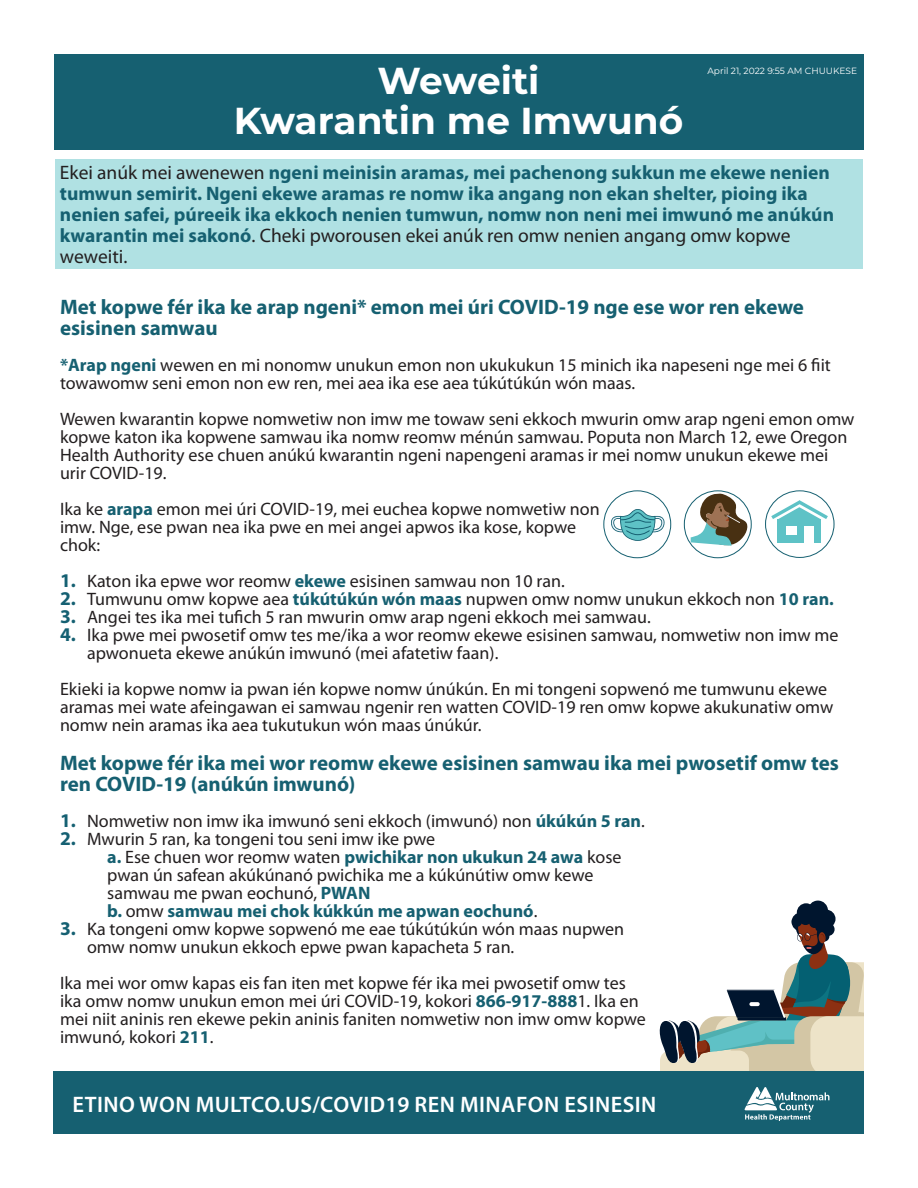
<style>
.page{position:relative;width:918px;height:1188px;background:#fff}
.page>*{position:absolute;margin:0;border:0;box-sizing:border-box;transform-origin:0 0}
.t1{font:700 37.5px "Montserrat";color:#fff}
.t2{font:600 22.5px "Myriad Pro";letter-spacing:.02em;color:#fff}
.t3{font:700 21px/21px "Myriad Pro";color:#166071}
.t4{font:700 19.5px/21px "Myriad Pro";color:#166071}
.t5{font:18px/18px "Myriad Pro";color:#231f20}
.t6{font:700 18px "Myriad Pro";color:#166071}
.t7{font:9px "Montserrat";color:#fff}
.s1{font-weight:400;color:#231f20}
.s2{font-weight:700;color:#166071}
.s3{font-weight:700;font-size:19.5px;color:#156072}
</style>
<div class="page">
<div style="left:54px;top:55px;width:810px;height:95px;background:#166071"></div>
<div style="left:54px;top:1071px;width:810px;height:63px;background:#166071"></div>
<svg style="left:745px;top:1087px;width:84px;height:34px"></svg>
<div style="left:792px;top:912px;width:18px;height:19px;background:#979fa9;border-radius:50%"></div>
<div style="left:808px;top:901px;width:20px;height:20px;background:#00152e;border-radius:50%"></div>
<div style="left:817px;top:910px;width:19px;height:18px;background:#00152e;border-radius:50%"></div>
<div style="left:797px;top:903px;width:18px;height:19px;background:#00152e;border-radius:50%"></div>
<svg style="left:659px;top:914px;width:204px;height:157px"></svg>
<div style="left:603px;top:490px;width:68px;height:68px;border:1px solid #166071;border-radius:50%"></div>
<svg style="left:611px;top:509px;width:54px;height:32px"></svg>
<svg style="left:684px;top:491px;width:67px;height:67px"></svg>
<div style="left:684px;top:490px;width:68px;height:68px;border:1px solid #166071;border-radius:50%"></div>
<svg style="left:691px;top:493px;width:58px;height:56px"></svg>
<div style="left:765px;top:490px;width:69px;height:68px;border:1px solid #166071;border-radius:50%"></div>
<div style="left:778px;top:519px;width:43px;height:24px;background:#5ec2c6"></div>
<svg style="left:771px;top:500px;width:57px;height:19px"></svg>
<div style="left:804px;top:526px;width:10px;height:17px;background:#fff"></div>
<div style="left:786px;top:526px;width:11px;height:9px;background:#fff"></div>
<div style="left:55px;top:160px;width:807px;height:109px;background:#b0e1e3"></div>
<p class="t1" style="left:378px;top:53px;width:163px">Weweiti</p>
<p class="t1" style="left:234px;top:94px;width:451px">Kwarantin me Imwunó</p>
<p class="t7" style="left:707px;top:64px;width:151px">April 21, 2022 9:55 AM CHUUKESE</p>
<p class="t4" style="left:60px;top:161px;width:776px"><span class="s1">Ekei anúk mei awenewen</span> ngeni meinisin aramas, mei pachenong sukkun me ekewe nenien tumwun semirit. Ngeni ekewe aramas re nomw ika angang non ekan shelter, pioing ika nenien safei, púreeik ika ekkoch nenien tumwun, nomw non neni mei imwunó me anúkún kwarantin mei sakonó<span class="s1">. Cheki pworousen ekei anúk ren omw nenien angang omw kopwe weweiti.</span></p>
<p class="t3" style="left:60px;top:296px;width:746px">Met kopwe fér ika ke arap ngeni* emon mei úri COVID-19 nge ese wor ren ekewe esisinen samwau</p>
<p class="t5" style="left:60px;top:356px;width:772px"><span class="s2">*Arap ngeni</span> wewen en mi nonomw unukun emon non ukukukun 15 minich ika napeseni nge mei 6 fiit towawomw seni emon non ew ren, mei aea ika ese aea túkútúkún wón maas.</p>
<p class="t5" style="left:60px;top:410px;width:796px">Wewen kwarantin kopwe nomwetiw non imw me towaw seni ekkoch mwurin omw arap ngeni emon omw kopwe katon ika kopwene samwau ika nomw reomw ménún samwau. Poputa non March 12, ewe Oregon Health Authority ese chuen anúkú kwarantin ngeni napengeni aramas ir mei nomw unukun ekewe mei urir COVID-19.</p>
<p class="t5" style="left:60px;top:500px;width:541px">Ika ke <span class="s2">arapa</span> emon mei úri COVID-19, mei euchea kopwe nomwetiw non imw. Nge, ese pwan nea ika pwe en mei angei apwos ika kose, kopwe chok:</p>
<p class="t5" style="left:60px;top:572px;width:506px"><span class="s3">1.</span> Katon ika epwe wor reomw <span class="s2">ekewe</span> esisinen samwau non 10 ran.</p>
<p class="t5" style="left:60px;top:590px;width:775px"><span class="s3">2.</span> Tumwunu omw kopwe aea <span class="s2">túkútúkún wón maas</span> nupwen omw nomw unukun ekkoch non <span class="s2">10 ran.</span></p>
<p class="t5" style="left:60px;top:608px;width:592px"><span class="s3">3.</span> Angei tes ika mei tufich 5 ran mwurin omw arap ngeni ekkoch mei samwau.</p>
<p class="t5" style="left:87px;top:626px;width:753px;text-indent:-27px"><span class="s3">4.</span> Ika pwe mei pwosetif omw tes me/ika a wor reomw ekewe esisinen samwau, nomwetiw non imw me apwonueta ekewe anúkún imwunó (mei afatetiw faan).</p>
<p class="t5" style="left:60px;top:680px;width:775px">Ekieki ia kopwe nomw ia pwan ién kopwe nomw únúkún. En mi tongeni sopwenó me tumwunu ekewe aramas mei wate afeingawan ei samwau ngenir ren watten COVID-19 ren omw kopwe akukunatiw omw nomw nein aramas ika aea tukutukun wón maas únúkúr.</p>
<p class="t3" style="left:60px;top:752px;width:780px">Met kopwe fér ika mei wor reomw ekewe esisinen samwau ika mei pwosetif omw tes ren COVID-19 (anúkún imwunó)</p>
<p class="t5" style="left:60px;top:812px;width:586px"><span class="s3">1.</span> Nomwetiw non imw ika imwunó seni ekkoch (imwunó) non <span class="s2">úkúkún 5 ran</span>.</p>
<p class="t5" style="left:60px;top:830px;width:377px"><span class="s3">2.</span> Mwurin 5 ran, ka tongeni tou seni imw ike pwe</p>
<p class="t5" style="left:107px;top:848px;width:516px"><span class="s2">a.</span> Ese chuen wor reomw waten <span class="s2">pwichikar non ukukun 24 awa</span> kose pwan ún safean akúkúnanó pwichika me a kúkúnútiw omw kewe samwau me pwan eochunó, <span class="s2">PWAN</span></p>
<p class="t6" style="left:107px;top:899px;width:432px">b. <span class="s1">omw</span> samwau mei chok kúkkún me apwan eochunó<span class="s1">.</span></p>
<p class="t5" style="left:87px;top:920px;width:539px;text-indent:-27px"><span class="s3">3.</span> Ka tongeni omw kopwe sopwenó me eae túkútúkún wón maas nupwen omw nomw unukun ekkoch epwe pwan kapacheta 5 ran.</p>
<p class="t5" style="left:60px;top:974px;width:587px">Ika mei wor omw kapas eis fan iten met kopwe fér ika mei pwosetif omw tes ika omw nomw unukun emon mei úri COVID-19, kokori <span class="s2">866-917-888</span>1. Ika en mei niit aninis ren ekewe pekin aninis faniten nomwetiw non imw omw kopwe imwunó, kokori <span class="s2">211</span>.</p>
<p class="t2" style="left:73px;top:1090px;width:585px">ETINO WON MULTCO.US/COVID19 REN MINAFON ESINESIN</p>
</div>
